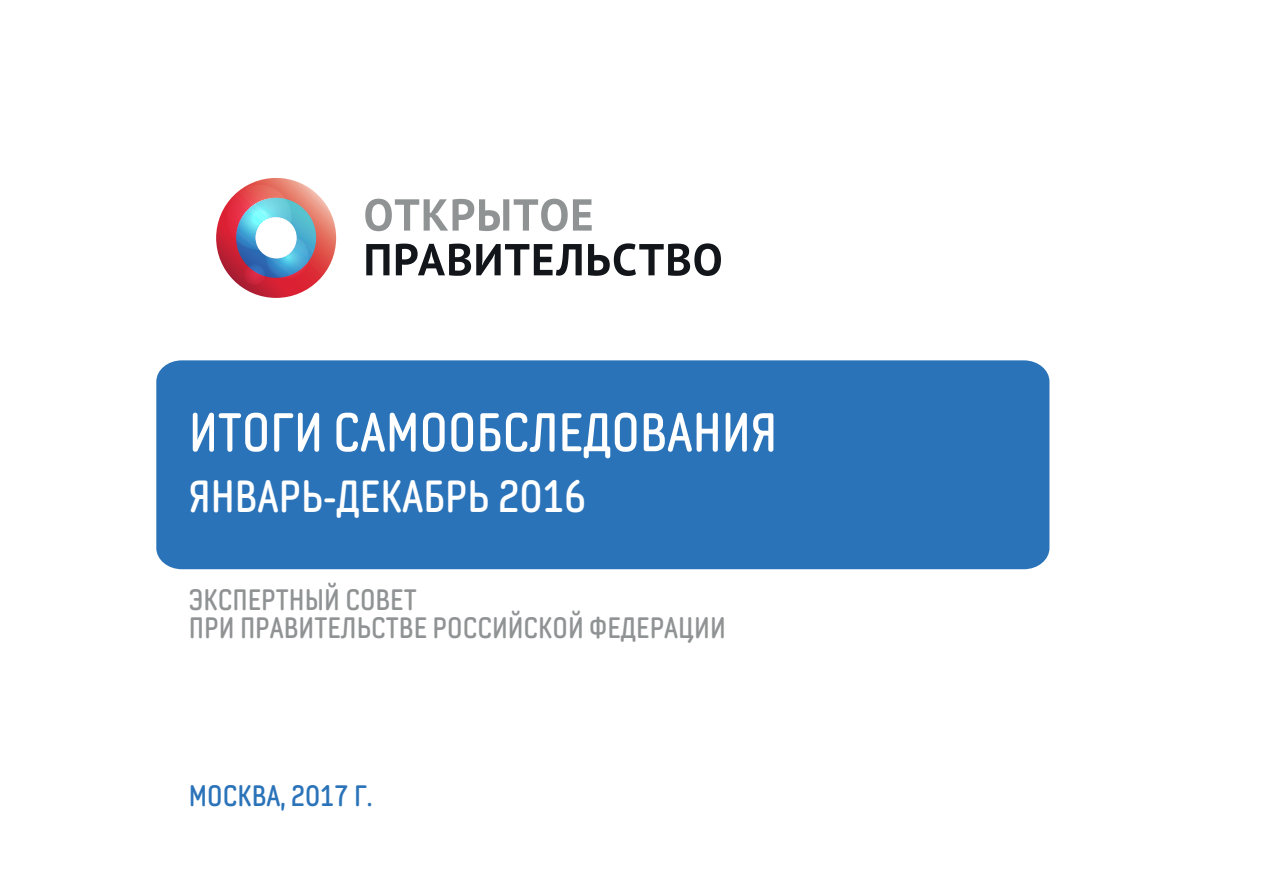
<style>
.page{position:relative;width:1263px;height:893px;background:#fff}
.page>*{position:absolute;margin:0;border:0;box-sizing:border-box;transform-origin:0 0}
.t1{font:54.3px "Samsung Imagination Cyr Cond";color:#fff}
.t2{font:45px "Samsung Imagination Cyr Cond";color:#fff}
.t3{font:29.55px/27.8px "Samsung Imagination Cyr Cond";color:#909394}
.t4{font:29.55px "Samsung Imagination Cyr Cond";color:#2b73b9}
</style>
<div class="page">
<svg style="left:216px;top:178px;width:120px;height:120px;background:#d74e51"></svg>
<svg style="left:236px;top:198px;width:80px;height:80px"></svg>
<div style="left:256px;top:217px;width:41px;height:41px;background:#fff;border-radius:50%"></div>
<svg style="left:365px;top:199px;width:227px;height:32px"></svg>
<svg style="left:366px;top:244px;width:23px;height:31px"></svg>
<svg style="left:396px;top:244px;width:186px;height:32px"></svg>
<svg style="left:588px;top:243px;width:133px;height:33px"></svg>
<svg style="left:227px;top:185px;width:65px;height:65px"></svg>
<svg style="left:245px;top:264px;width:20px;height:21px"></svg>
<svg style="left:266px;top:236px;width:43px;height:42px"></svg>
<div style="left:156px;top:360px;width:893px;height:209px;background:#2b73b9"></div>
<h1 class="t1" style="left:189px;top:398px;width:590px">ИТОГИ САМООБСЛЕДОВАНИЯ</h1>
<h2 class="t2" style="left:189px;top:467px;width:399px">ЯНВАРЬ-ДЕКАБРЬ 2016</h2>
<p class="t3" style="left:189px;top:586px;width:538px">ЭКСПЕРТНЫЙ СОВЕТ<br>ПРИ ПРАВИТЕЛЬСТВЕ РОССИЙСКОЙ ФЕДЕРАЦИИ</p>
<p class="t4" style="left:189px;top:777px;width:185px">МОСКВА, 2017 Г.</p>
</div>
